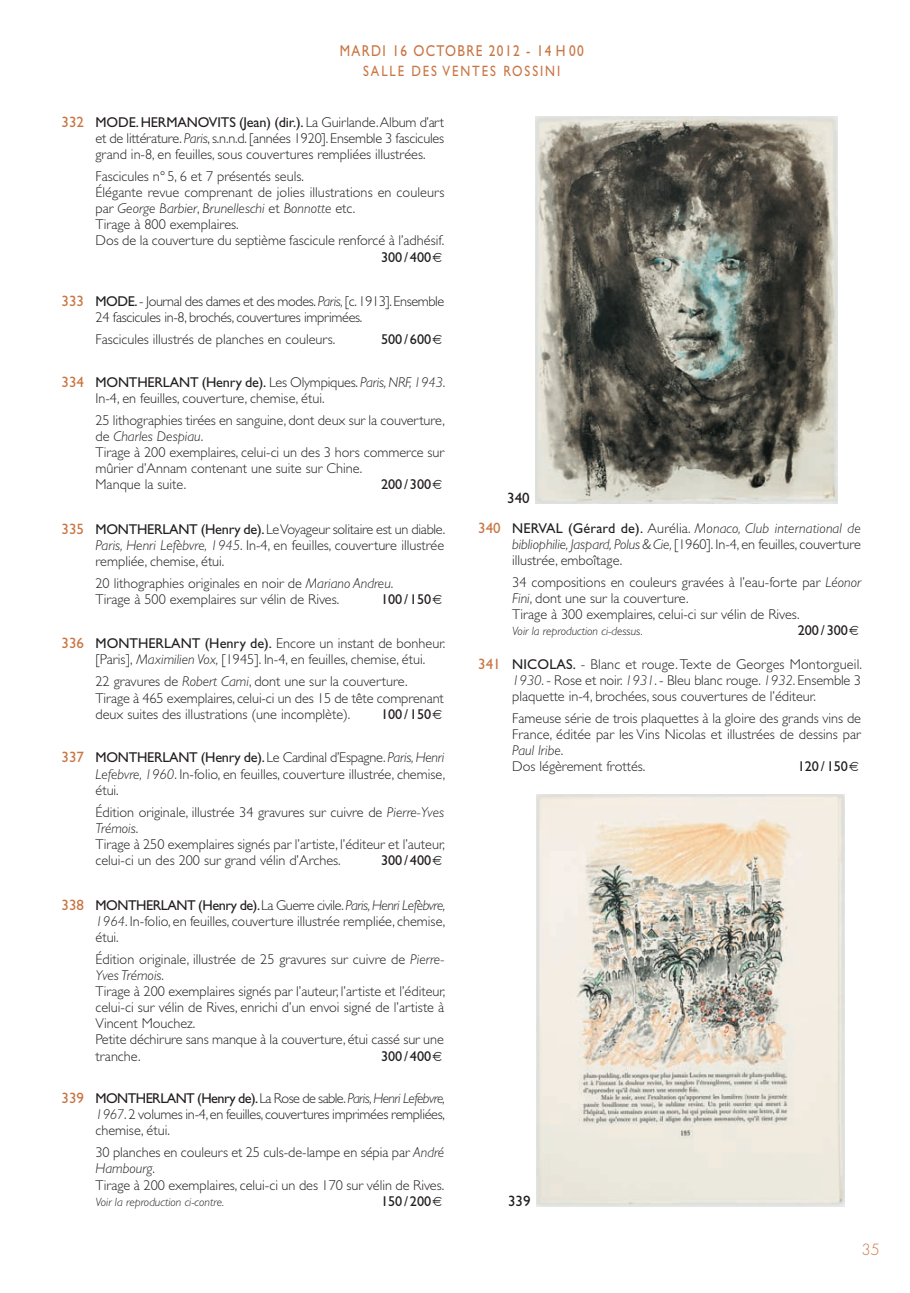
<style>
.page{position:relative;width:910px;height:1293px;background:#fff}
.page>*{position:absolute;margin:0;border:0;box-sizing:border-box;transform-origin:0 0}
.t1{font:15.75px "Gill Sans";letter-spacing:.1em;color:#c97644;scale:.85 1}
.t2{font:15px "Gill Sans";letter-spacing:.15em;color:#c97644;scale:.85 1}
.t3{font:15px "Gill Sans";color:#231f20}
.t4{font:300 15px "Futura";color:#c97644}
.t5{font:300 14.25px/16px "Gill Sans";color:#231f20}
.t6{font:300 14.25px/16px "Gill Sans";letter-spacing:-.02em;color:#231f20}
.t7{font:14.25px "Gill Sans";color:#231f20}
.t8{font:italic 300 12px "Gill Sans";color:#231f20}
.s1{font-weight:400;font-size:15px;color:#c97644}
.s2{font-weight:400}
.s3{font-style:italic}
</style>
<div class="page">
<img style="left:536px;top:794px;width:309px;height:411px">
<img style="left:536px;top:117px;width:302px;height:386px">
<p class="t1" style="left:340px;top:45px;width:289px">MARDI 16 OCTOBRE 2012 - 14 H 00</p>
<p class="t2" style="left:363px;top:65px;width:233px">SALLE DES VENTES ROSSINI</p>
<p class="t5" style="left:96px;top:116px;width:350px;text-align:justify;text-indent:-34px"><span class="s1">332</span> <span class="s2">MODE. HERMANOVITS (Jean) (dir.).</span> La Guirlande. Album d’art et de littérature. <span class="s3">Paris</span>, s.n.n.d. [années 1920]. Ensemble 3 fascicules grand in-8, en feuilles, sous couvertures rempliées illustrées.</p>
<p class="t5" style="left:96px;top:170px;width:350px">Fascicules n°5, 6 et 7 présentés seuls.<br>Élégante revue comprenant de jolies illustrations en couleurs par <span class="s3">George Barbier</span>, <span class="s3">Brunelleschi</span> et <span class="s3">Bonnotte</span> etc.<br>Tirage à 800 exemplaires.<br>Dos de la couverture du septième fascicule renforcé à l’adhésif.</p>
<p class="t7" style="left:381px;top:252px;width:52px">300 / 400</p>
<p class="t6" style="left:96px;top:294px;width:350px;text-indent:-34px"><span class="s1">333</span> <span class="s2">MODE.</span> - Journal des dames et des modes. <span class="s3">Paris,</span> [c. 1913]. Ensemble<br>24 fascicules in-8, brochés, couvertures imprimées.</p>
<p class="t5" style="left:96px;top:332px;width:241px">Fascicules illustrés de planches en couleurs.</p>
<p class="t7" style="left:381px;top:334px;width:52px">500 / 600</p>
<p class="t5" style="left:96px;top:376px;width:351px;text-indent:-34px"><span class="s1">334</span> <span class="s2">MONTHERLANT (Henry de).</span> Les Olympiques. <span class="s3">Paris, NRF, 1943</span>.<br>In-4, en feuilles, couverture, chemise, étui.</p>
<p class="t5" style="left:96px;top:414px;width:351px">25 lithographies tirées en sanguine, dont deux sur la couverture, de <span class="s3">Charles Despiau</span>.<br>Tirage à 200 exemplaires, celui-ci un des 3 hors commerce sur mûrier d’Annam contenant une suite sur Chine.<br>Manque la suite.</p>
<p class="t7" style="left:381px;top:480px;width:52px">200 / 300</p>
<p class="t5" style="left:96px;top:522px;width:351px;text-align:justify;text-indent:-34px"><span class="s1">335</span> <span class="s2">MONTHERLANT (Henry de).</span> Le Voyageur solitaire est un diable.<br><span class="s3">Paris, Henri Lefèbvre, 1945</span>. In-4, en feuilles, couverture illustrée rempliée, chemise, étui.</p>
<p class="t5" style="left:96px;top:576px;width:299px">20 lithographies originales en noir de <span class="s3">Mariano Andreu</span>.<br>Tirage à 500 exemplaires sur vélin de Rives.</p>
<p class="t7" style="left:381px;top:594px;width:52px">100 / 150</p>
<p class="t5" style="left:96px;top:637px;width:351px;text-indent:-34px"><span class="s1">336</span> <span class="s2">MONTHERLANT (Henry de).</span> Encore un instant de bonheur. [Paris], <span class="s3">Maximilien Vox,</span> [1945]. In-4, en feuilles, chemise, étui.</p>
<p class="t5" style="left:96px;top:675px;width:350px">22 gravures de <span class="s3">Robert Cami</span>, dont une sur la couverture.<br>Tirage à 465 exemplaires, celui-ci un des 15 de tête comprenant deux suites des illustrations (une incomplète).</p>
<p class="t7" style="left:381px;top:708px;width:52px">100 / 150</p>
<p class="t5" style="left:96px;top:751px;width:351px;text-align:justify;text-indent:-34px"><span class="s1">337</span> <span class="s2">MONTHERLANT (Henry de).</span> Le Cardinal d’Espagne. <span class="s3">Paris, Henri Lefebvre, 1960</span>. In-folio, en feuilles, couverture illustrée, chemise, étui.</p>
<p class="t5" style="left:96px;top:805px;width:351px">Édition originale, illustrée 34 gravures sur cuivre de <span class="s3">Pierre-Yves Trémois</span>.<br>Tirage à 250 exemplaires signés par l’artiste, l’éditeur et l’auteur, celui-ci un des 200 sur grand vélin d’Arches.</p>
<p class="t7" style="left:381px;top:855px;width:52px">300 / 400</p>
<p class="t5" style="left:96px;top:898px;width:351px;text-align:justify;text-indent:-34px"><span class="s1">338</span> <span class="s2">MONTHERLANT (Henry de).</span> La Guerre civile. <span class="s3">Paris, Henri Lefèbvre, 1964</span>. In-folio, en feuilles, couverture illustrée rempliée, chemise, étui.</p>
<p class="t5" style="left:96px;top:952px;width:351px">Édition originale, illustrée de 25 gravures sur cuivre de <span class="s3">Pierre-Yves Trémois</span>.<br>Tirage à 200 exemplaires signés par l’auteur, l’artiste et l’éditeur, celui-ci sur vélin de Rives, enrichi d’un envoi signé de l’artiste à Vincent Mouchez.<br>Petite déchirure sans manque à la couverture, étui cassé sur une tranche.</p>
<p class="t7" style="left:381px;top:1050px;width:52px">300 / 400</p>
<p class="t5" style="left:96px;top:1091px;width:351px;text-align:justify;text-indent:-34px"><span class="s1">339</span> <span class="s2">MONTHERLANT (Henry de).</span> La Rose de sable. <span class="s3">Paris, Henri Lefebvre, 1967</span>. 2 volumes in-4, en feuilles, couvertures imprimées rempliées, chemise, étui.</p>
<p class="t5" style="left:96px;top:1146px;width:350px">30 planches en couleurs et 25 culs-de-lampe en sépia par <span class="s3">André<br>Hambourg</span>.<br>Tirage à 200 exemplaires, celui-ci un des 170 sur vélin de Rives.</p>
<p class="t8" style="left:96px;top:1197px;width:130px">Voir la reproduction ci-contre.</p>
<p class="t7" style="left:381px;top:1195px;width:52px">150 / 200</p>
<p class="t3" style="left:507px;top:493px;width:24px">340</p>
<p class="t5" style="left:512px;top:521px;width:350px;text-align:justify;text-indent:-34px"><span class="s1">340</span> <span class="s2">NERVAL (Gérard de).</span> Aurélia. <span class="s3">Monaco, Club international de bibliophilie, Jaspard, Polus&amp;Cie,</span> [1960]. In-4, en feuilles, couverture illustrée, emboîtage.</p>
<p class="t5" style="left:512px;top:575px;width:350px">34 compositions en couleurs gravées à l’eau-forte par <span class="s3">Léonor<br>Fini</span>, dont une sur la couverture.<br>Tirage à 300 exemplaires, celui-ci sur vélin de Rives.</p>
<p class="t8" style="left:512px;top:626px;width:132px">Voir la reproduction ci-dessus.</p>
<p class="t7" style="left:798px;top:625px;width:52px">200 / 300</p>
<p class="t5" style="left:512px;top:657px;width:351px;text-align:justify;text-indent:-34px"><span class="s1">341</span> <span class="s2">NICOLAS.</span> - Blanc et rouge. Texte de Georges Montorgueil.<br><span class="s3">1930</span>. - Rose et noir. <span class="s3">1931</span>. - Bleu blanc rouge. <span class="s3">1932</span>. Ensemble 3 plaquette in-4, brochées, sous couvertures de l’éditeur.</p>
<p class="t5" style="left:512px;top:711px;width:350px">Fameuse série de trois plaquettes à la gloire des grands vins de France, éditée par les Vins Nicolas et illustrées de dessins par <span class="s3">Paul Iribe</span>.<br>Dos légèrement frottés.</p>
<p class="t7" style="left:798px;top:761px;width:52px">120 / 150</p>
<p class="t3" style="left:508px;top:1195px;width:24px">339</p>
<p class="t4" style="left:861px;top:1242px;width:20px">35</p>
</div>
